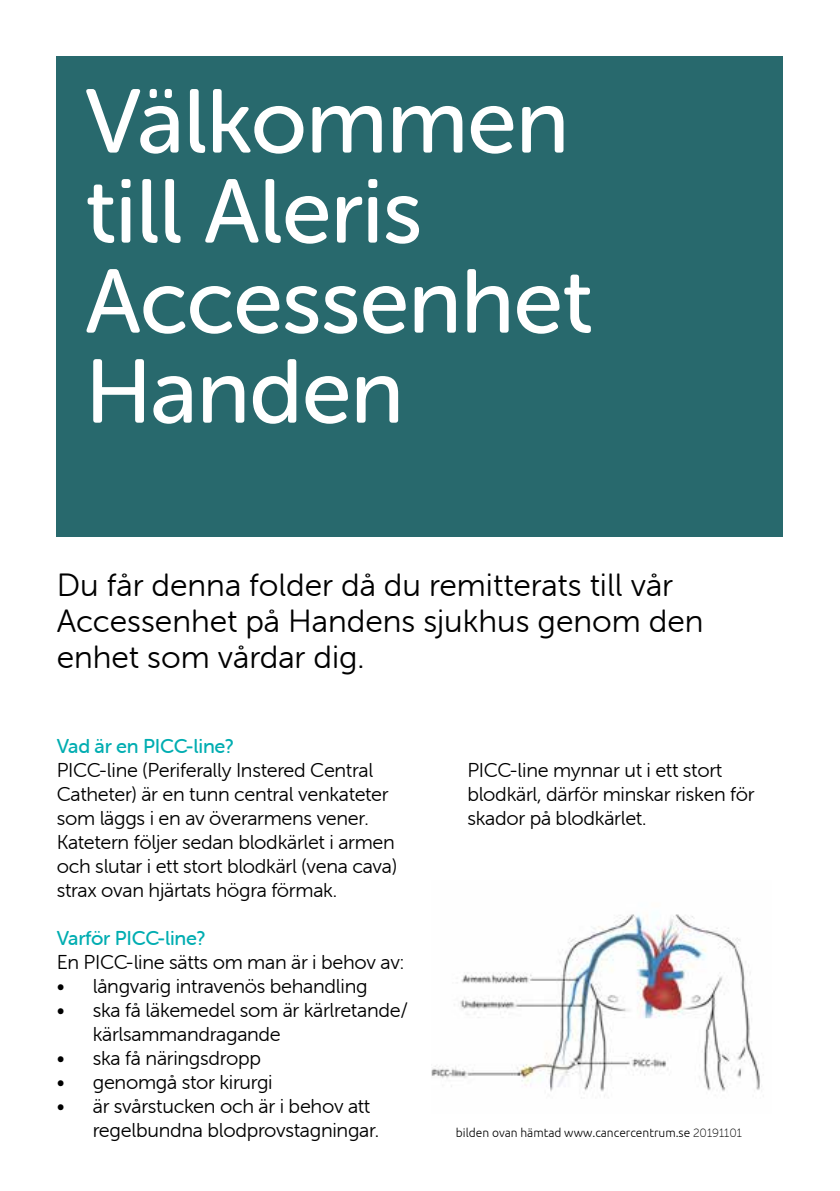
<style>
.page{position:relative;width:840px;height:1191px;background:#fff}
.page>*{position:absolute;margin:0;border:0;box-sizing:border-box;transform-origin:0 0}
.t1{font:90px/90px "Museo Sans Rounded 500";letter-spacing:-.005em;color:#fff}
.t2{font:32px/36px "Museo Sans Rounded 300";color:#000}
.t3{font:20px/24px "Museo Sans Rounded 300";letter-spacing:-.015em;color:#000}
.t4{font:20px "Museo Sans Rounded 500";letter-spacing:-.015em;color:#00adb1}
.t5{font:300 12px "Ubuntu";color:#000}
.s1{font-family:"Museo Sans Rounded 100";font-weight:400}
</style>
<div class="page">
<div style="left:57px;top:57px;width:725px;height:480px;background:#28696d"></div>
<img style="left:431px;top:914px;width:331px;height:184px">
<h1 class="t1" style="left:85px;top:77px;width:508px">Välkommen till Aleris<br>Accessenhet<br>Handen</h1>
<h2 class="t2" style="left:57px;top:567px;width:648px">Du får denna folder då du remitterats till vår<br>Accessenhet på Handens sjukhus genom den enhet som vårdar dig.</h2>
<p class="t4" style="left:57px;top:735px;width:179px">Vad är en PICC-line?</p>
<p class="t3" style="left:57px;top:758px;width:341px">PICC-line (Periferally Instered Central Catheter) är en tunn central venkateter som läggs i en av överarmens vener.<br>Katetern följer sedan blodkärlet i armen och slutar i ett stort blodkärl (vena cava) strax ovan hjärtats högra förmak.</p>
<p class="t4" style="left:57px;top:927px;width:150px">Varför PICC-line?</p>
<p class="t3" style="left:57px;top:950px;width:348px">En PICC-line sätts om man är i behov av:</p>
<p class="t3" style="left:57px;top:974px;width:312px">• långvarig intravenös behandling</p>
<p class="t3" style="left:93px;top:998px;width:316px;text-indent:-36px">• ska få läkemedel som är kärlretande/ kärlsammandragande</p>
<p class="t3" style="left:57px;top:1046px;width:206px">• ska få näringsdropp</p>
<p class="t3" style="left:57px;top:1070px;width:217px">• genomgå stor kirurgi</p>
<p class="t3" style="left:93px;top:1094px;width:288px;text-indent:-36px">• är svårstucken och är i behov att regelbundna blodprovstagningar.</p>
<p class="t3" style="left:467px;top:758px;width:288px">PICC-line mynnar ut i ett stort blodkärl, därför minskar risken för skador på blodkärlet.</p>
<p class="t5" style="left:455px;top:1125px;width:287px">bilden ovan hämtad www.cancercentrum.se <span class="s1">20191101</span></p>
</div>
